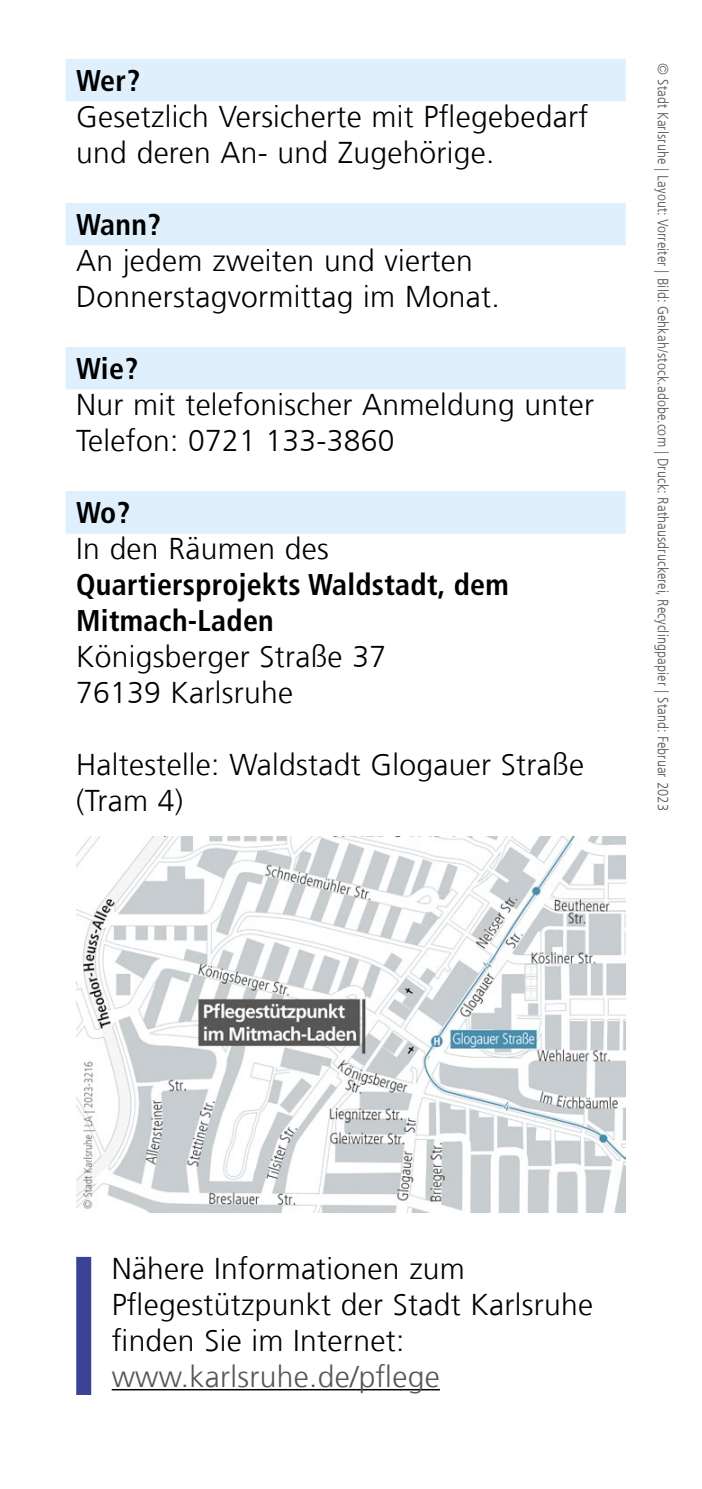
<style>
.page{position:relative;width:702px;height:1489px;background:#fff}
.page>*{position:absolute;margin:0;border:0;box-sizing:border-box;transform-origin:0 0}
.t1{font:300 30px/36px "Frutiger For Karlsruhe";letter-spacing:.01em;color:#000}
.t2{font:700 condensed 30px/36px "Frutiger For Karlsruhe";letter-spacing:.01em;color:#000}
.t3{font:300 30px "Frutiger For Karlsruhe";letter-spacing:.01em;color:#575756}
.t4{font:300 condensed 15px "Frutiger For Karlsruhe";letter-spacing:.01em;color:#575756}
</style>
<div class="page">
<div style="left:66px;top:59px;width:559px;height:42px;background:#dff0fc"></div>
<div style="left:66px;top:203px;width:559px;height:42px;background:#dff0fc"></div>
<div style="left:66px;top:347px;width:559px;height:42px;background:#dff0fc"></div>
<div style="left:66px;top:491px;width:559px;height:42px;background:#dff0fc"></div>
<div style="left:76px;top:1256px;width:15px;height:138px;background:#3b4394"></div>
<hr style="left:112px;top:1388px;width:328px;height:2px;background:#000">
<img style="left:76px;top:836px;width:549px;height:376px">
<p class="t2" style="left:76px;top:62px;width:65px">Wer?</p>
<p class="t1" style="left:76px;top:99px;width:513px">Gesetzlich Versicherte mit Pflegebedarf und deren An- und Zugehörige.</p>
<p class="t2" style="left:76px;top:206px;width:86px">Wann?</p>
<p class="t1" style="left:76px;top:243px;width:425px">An jedem zweiten und vierten<br>Donnerstagvormittag im Monat.</p>
<p class="t2" style="left:76px;top:350px;width:64px">Wie?</p>
<p class="t1" style="left:76px;top:387px;width:519px">Nur mit telefonischer Anmeldung unter<br>Telefon: 0721 133-3860</p>
<p class="t2" style="left:76px;top:494px;width:56px">Wo?</p>
<p class="t1" style="left:76px;top:531px;width:254px">In den Räumen des</p>
<p class="t2" style="left:76px;top:566px;width:434px">Quartiersprojekts Waldstadt, dem<br>Mitmach-Laden</p>
<p class="t1" style="left:76px;top:639px;width:311px">Königsberger Straße 37<br>76139 Karlsruhe</p>
<p class="t1" style="left:76px;top:747px;width:509px">Haltestelle: Waldstadt Glogauer Straße (Tram 4)</p>
<p class="t4" style="left:671px;top:63px;width:749px;rotate:90deg">© Stadt Karlsruhe | Layout: Vorreiter | Bild: Gehkah/stock.adobe.com | Druck: Rathausdruckerei, Recyclingpapier | Stand: Februar 2023</p>
<p class="t1" style="left:112px;top:1251px;width:483px">Nähere Informationen zum<br>Pflegestützpunkt der Stadt Karlsruhe finden Sie im Internet:</p>
<p class="t3" style="left:112px;top:1359px;width:330px">www.karlsruhe.de/pflege</p>
</div>
